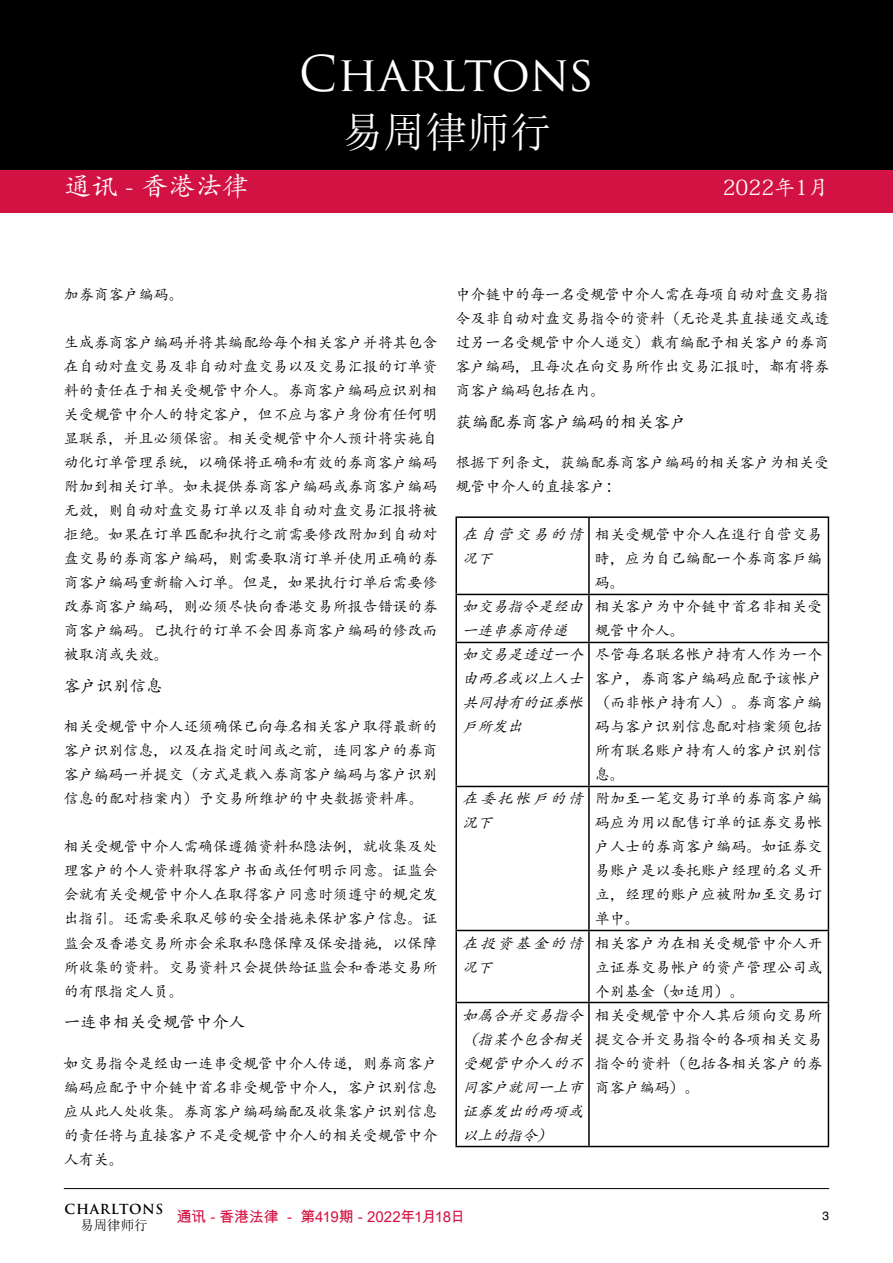
<style>
.page{position:relative;width:893px;height:1263px;background:#fff}
.page>*{position:absolute;margin:0;border:0;box-sizing:border-box;transform-origin:0 0}
.t1{font:48px "Trajan Pro";color:#fff}
.t2{font:42px "Sim Sun";color:#fff}
.t3{font:27px "Adobe Kaiti Std";color:#fff}
.t4{font:21px "Adobe Kaiti Std";color:#fff}
.t5{font:16.5px "Adobe Kaiti Std";color:#000}
.t6{font:15px/24px "Adobe Kaiti Std";color:#000;text-align:justify}
.t7{font:italic 15px/24px "Adobe Kaiti Std";color:#000}
.t8{font:15px "Arial Unicode MS";letter-spacing:-.03em;color:#d21242}
.t9{font:700 13.5px "Trajan Pro";letter-spacing:.05em;color:#000}
.t10{font:13.5px "Sim Sun";color:#000}
.t11{font:12px "Helvetica";color:#000}
</style>
<div class="page">
<hr style="left:64px;top:1188px;width:765px;height:1px;background:#000">
<div style="left:0;top:0;width:893px;height:170px;background:#000"></div>
<div style="left:0;top:170px;width:893px;height:37px;background:#d21242"></div>
<div style="left:0;top:202px;width:893px;height:11px;background:#d21242"></div>
<hr style="left:455px;top:516px;width:134px;height:2px;background:#000">
<hr style="left:455px;top:518px;width:2px;height:76px;background:#000">
<hr style="left:589px;top:516px;width:240px;height:2px;background:#000">
<hr style="left:588px;top:518px;width:2px;height:76px;background:#000">
<hr style="left:828px;top:518px;width:1px;height:76px;background:#000">
<hr style="left:455px;top:594px;width:134px;height:1px;background:#000">
<hr style="left:455px;top:595px;width:2px;height:47px;background:#000">
<hr style="left:589px;top:594px;width:240px;height:1px;background:#000">
<hr style="left:588px;top:595px;width:2px;height:47px;background:#000">
<hr style="left:828px;top:595px;width:1px;height:47px;background:#000">
<hr style="left:455px;top:642px;width:134px;height:1px;background:#000">
<hr style="left:455px;top:643px;width:2px;height:143px;background:#000">
<hr style="left:589px;top:642px;width:240px;height:1px;background:#000">
<hr style="left:588px;top:643px;width:2px;height:143px;background:#000">
<hr style="left:828px;top:643px;width:1px;height:143px;background:#000">
<hr style="left:455px;top:786px;width:134px;height:1px;background:#000">
<hr style="left:455px;top:787px;width:2px;height:143px;background:#000">
<hr style="left:589px;top:786px;width:240px;height:1px;background:#000">
<hr style="left:588px;top:787px;width:2px;height:143px;background:#000">
<hr style="left:828px;top:787px;width:1px;height:143px;background:#000">
<hr style="left:455px;top:930px;width:134px;height:1px;background:#000">
<hr style="left:455px;top:931px;width:2px;height:71px;background:#000">
<hr style="left:589px;top:930px;width:240px;height:1px;background:#000">
<hr style="left:588px;top:931px;width:2px;height:71px;background:#000">
<hr style="left:828px;top:931px;width:1px;height:71px;background:#000">
<hr style="left:455px;top:1002px;width:134px;height:1px;background:#000">
<hr style="left:455px;top:1003px;width:2px;height:143px;background:#000">
<hr style="left:589px;top:1002px;width:240px;height:1px;background:#000">
<hr style="left:588px;top:1003px;width:2px;height:143px;background:#000">
<hr style="left:828px;top:1003px;width:1px;height:143px;background:#000">
<hr style="left:455px;top:1146px;width:134px;height:1px;background:#000">
<hr style="left:589px;top:1146px;width:240px;height:1px;background:#000">
<h1 class="t1" style="left:299px;top:43px;width:297px">CHARLTONS</h1>
<h2 class="t2" style="left:341px;top:111px;width:212px">易周律师行</h2>
<h3 class="t3" style="left:64px;top:170px;width:187px">通讯 - 香港法律</h3>
<h3 class="t4" style="left:723px;top:174px;width:108px">2022年1月</h3>
<p class="t6" style="left:64px;top:283px;width:121px">加券商客户编码。</p>
<p class="t6" style="left:64px;top:331px;width:375px">生成券商客户编码并将其编配给每个相关客户并将其包含在自动对盘交易及非自动对盘交易以及交易汇报的订单资料的责任在于相关受规管中介人。券商客户编码应识别相关受规管中介人的特定客户，但不应与客户身份有任何明显联系，并且必须保密。相关受规管中介人预计将实施自动化订单管理系统，以确保将正确和有效的券商客户编码附加到相关订单。如未提供券商客户编码或券商客户编码无效，则自动对盘交易订单以及非自动对盘交易汇报将被拒绝。如果在订单匹配和执行之前需要修改附加到自动对盘交易的券商客户编码，则需要取消订单并使用正确的券商客户编码重新输入订单。但是，如果执行订单后需要修改券商客户编码，则必须尽快向香港交易所报告错误的券商客户编码。已执行的订单不会因券商客户编码的修改而被取消或失效。</p>
<p class="t5" style="left:64px;top:676px;width:100px">客户识别信息</p>
<p class="t6" style="left:64px;top:715px;width:375px">相关受规管中介人还须确保已向每名相关客户取得最新的客户识别信息，以及在指定时间或之前，连同客户的券商客户编码一并提交（方式是载入券商客户编码与客户识别信息的配对档案内）予交易所维护的中央数据资料库。</p>
<p class="t6" style="left:64px;top:835px;width:375px">相关受规管中介人需确保遵循资料私隐法例，就收集及处理客户的个人资料取得客户书面或任何明示同意。证监会会就有关受规管中介人在取得客户同意时须遵守的规定发出指引。还需要采取足够的安全措施来保护客户信息。证监会及香港交易所亦会采取私隐保障及保安措施，以保障所收集的资料。交易资料只会提供给证监会和香港交易所的有限指定人员。</p>
<p class="t5" style="left:64px;top:1012px;width:183px">一连串相关受规管中介人</p>
<p class="t6" style="left:64px;top:1051px;width:375px">如交易指令是经由一连串受规管中介人传递，则券商客户编码应配予中介链中首名非受规管中介人，客户识别信息应从此人处收集。券商客户编码编配及收集客户识别信息的责任将与直接客户不是受规管中介人的相关受规管中介人有关。</p>
<p class="t6" style="left:455px;top:283px;width:375px">中介链中的每一名受规管中介人需在每项自动对盘交易指令及非自动对盘交易指令的资料（无论是其直接递交或透过另一名受规管中介人递交）载有编配予相关客户的券商客户编码，且每次在向交易所作出交易汇报时，都有将券商客户编码包括在内。</p>
<p class="t5" style="left:455px;top:412px;width:232px">获编配券商客户编码的相关客户</p>
<p class="t6" style="left:455px;top:451px;width:375px">根据下列条文，获编配券商客户编码的相关客户为相关受规管中介人的直接客户：</p>
<p class="t7" style="left:462px;top:523px;width:127px">在自营交易的情况下</p>
<p class="t6" style="left:595px;top:523px;width:229px">相关受规管中介人在進行自营交易時，应为自己编配一个券商客戶编码。</p>
<p class="t7" style="left:462px;top:595px;width:127px">如交易指令是经由一连串券商传递</p>
<p class="t6" style="left:595px;top:595px;width:229px">相关客户为中介链中首名非相关受规管中介人。</p>
<p class="t7" style="left:462px;top:643px;width:127px;text-align:justify">如交易是透过一个由两名或以上人士共同持有的证券帐戶所发出</p>
<p class="t6" style="left:595px;top:643px;width:229px">尽管每名联名帐户持有人作为一个客户，券商客户编码应配予该帐户（而非帐户持有人）。券商客户编码与客户识别信息配对档案须包括所有联名账户持有人的客户识别信息。</p>
<p class="t7" style="left:462px;top:787px;width:127px">在委托帐戶的情況下</p>
<p class="t6" style="left:595px;top:787px;width:229px">附加至一笔交易订单的券商客户编码应为用以配售订单的证券交易帐户人士的券商客户编码。如证券交易账户是以委托账户经理的名义开立，经理的账户应被附加至交易订单中。</p>
<p class="t7" style="left:462px;top:931px;width:127px">在投资基金的情况下</p>
<p class="t6" style="left:595px;top:931px;width:229px">相关客户为在相关受规管中介人开立证券交易帐户的资产管理公司或个别基金（如适用）。</p>
<p class="t7" style="left:462px;top:1003px;width:127px;text-align:justify">如属合并交易指令（指某个包含相关受规管中介人的不同客户就同一上市证券发出的两项或以上的指令）</p>
<p class="t6" style="left:595px;top:1003px;width:229px">相关受规管中介人其后须向交易所提交合并交易指令的各项相关交易指令的资料（包括各相关客户的券商客户编码）。</p>
<p class="t9" style="left:65px;top:1200px;width:100px">CHARLTONS</p>
<p class="t10" style="left:80px;top:1218px;width:69px">易周律师行</p>
<p class="t8" style="left:177px;top:1205px;width:290px">通讯 - 香港法律 - 第419期 - 2022年1月18日</p>
<p class="t11" style="left:822px;top:1206px;width:8px">3</p>
</div>
